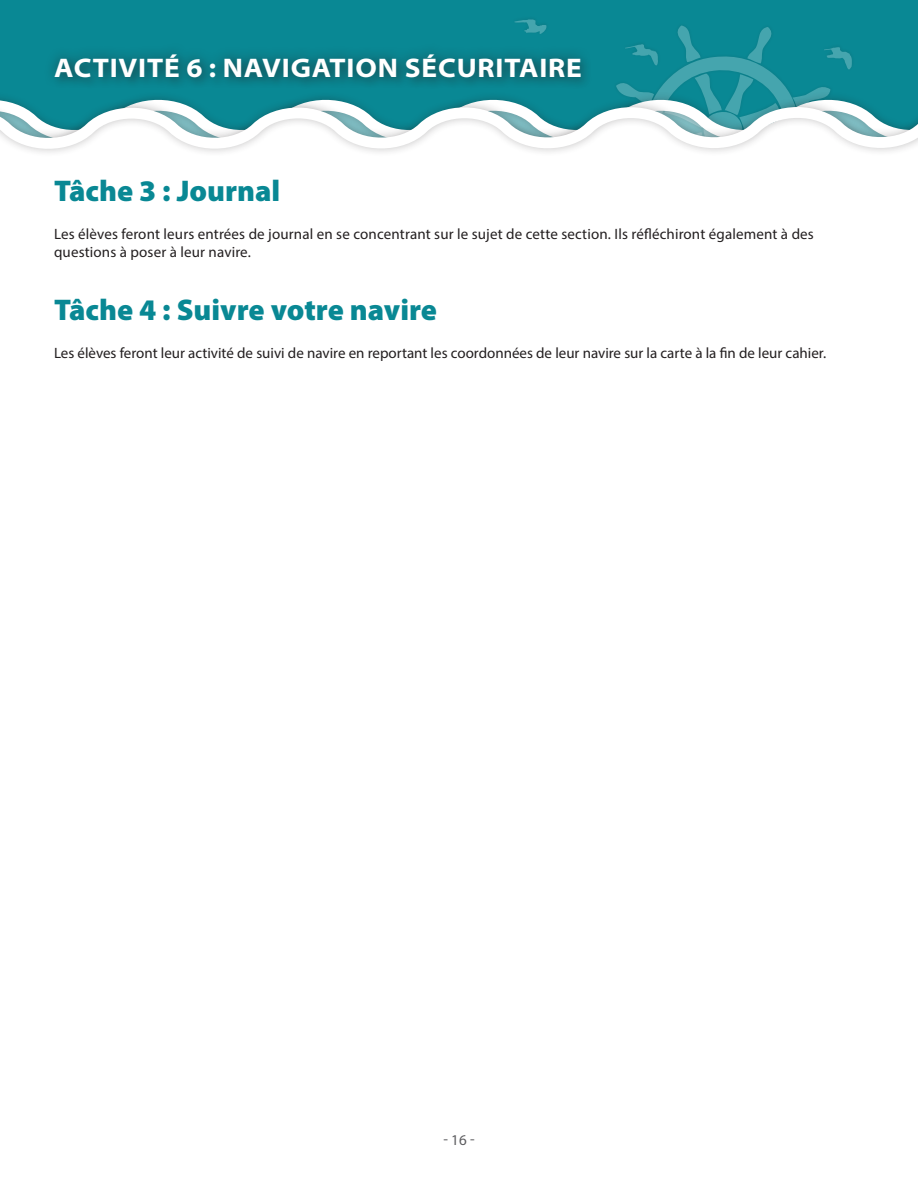
<style>
.page{position:relative;width:918px;height:1188px;background:#fff}
.page>*{position:absolute;margin:0;border:0;box-sizing:border-box;transform-origin:0 0}
.HEAD{font:900 30px "Myriad Pro";color:#098894}
.Activity_Head{font:700 semi-expanded 27px "Myriad Pro";letter-spacing:.03em;color:#fff}
.BODY{font:15px/18px "Myriad Pro";letter-spacing:.005em;color:#231f20}
.t1{font:15px "Myriad Pro";color:#5c5c5f}
</style>
<div class="page">
<div style="left:0;top:0;width:918px;height:147px;background:#098894"></div>
<svg style="left:514px;top:19px;width:33px;height:15px"></svg>
<svg style="left:834px;top:47px;width:18px;height:22px"></svg>
<svg style="left:617px;top:25px;width:213px;height:60px"></svg>
<svg style="left:0;top:92px;width:918px;height:61px"></svg>
<div style="left:43px;top:42px;width:549px;height:47px;background:#231f20;opacity:.52"></div>
<p class="Activity_Head" style="left:54px;top:50px;width:529px">ACTIVITÉ 6 : NAVIGATION SÉCURITAIRE</p>
<p class="HEAD" style="left:54px;top:171px;width:228px">Tâche 3 : Journal</p>
<p class="BODY" style="left:54px;top:225px;width:761px">Les élèves feront leurs entrées de journal en se concentrant sur le sujet de cette section. Ils réfléchiront également à des questions à poser à leur navire.</p>
<p class="HEAD" style="left:54px;top:290px;width:385px">Tâche 4 : Suivre votre navire</p>
<p class="BODY" style="left:54px;top:344px;width:774px">Les élèves feront leur activité de suivi de navire en reportant les coordonnées de leur navire sur la carte à la fin de leur cahier.</p>
<p class="t1" style="left:443px;top:1131px;width:33px">- 16 -</p>
</div>
